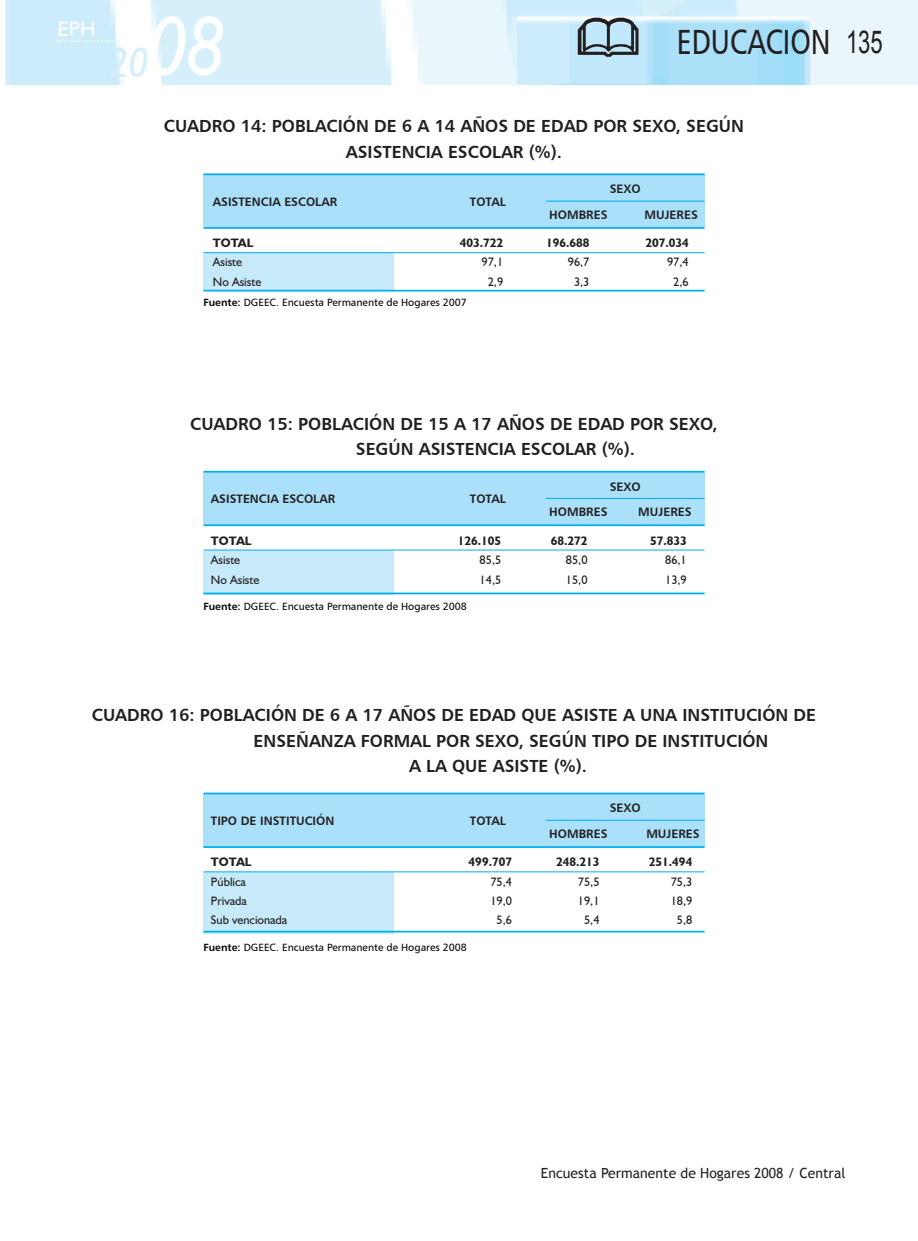
<style>
.page{position:relative;width:918px;height:1241px;background:#fff}
.page>*{position:absolute;margin:0;border:0;box-sizing:border-box;transform-origin:0 0}
.t1{font:italic 42px "Humanist 521 BT";color:#d4effb;scale:.9 1}
.t2{font:35px "Humanist 777 BT Roman B";color:#231f20;scale:.8 1}
.t3{font:31.5px "Arial";color:#231f20;scale:.7 1}
.t4{font:21px "Humanist 521 BT";color:#fff}
.t5{font:17.5px/25.2px "Humanist 777 BT Bold B";color:#231f20;text-align:center}
.t6{font:14px "Trebuchet MS";color:#231f20}
.t7{font:12.25px "Humanist 521 BT";color:#231f20}
.t8{font:12.25px "Humanist 777 BT Bold B";color:#231f20}
.t9{font:700 12.25px "Humanist 521 BT";color:#231f20}
.t10{font:10.5px "Humanist 777 BT Roman B";color:#040503}
.s1{font-size:84px;color:#fff}
.s2{font-family:"Humanist 777 BT Bold B"}
</style>
<div class="page">
<img style="left:5px;top:0;width:913px;height:84px">
<svg style="left:58px;top:40px;width:89px;height:2px"></svg>
<img style="left:575px;top:16px;width:65px;height:43px">
<div style="left:203px;top:253px;width:191px;height:38px;background:#c6eafa"></div>
<div style="left:203px;top:175px;width:501px;height:52px;background:#aae0f9"></div>
<hr style="left:203px;top:173px;width:501px;height:2px;background:#00aeef">
<hr style="left:203px;top:227px;width:501px;height:2px;background:#00aeef">
<hr style="left:203px;top:290px;width:501px;height:1px;background:#00aeef">
<hr style="left:546px;top:201px;width:158px;height:1px;background:#00aeef">
<hr style="left:203px;top:252px;width:501px;height:1px;background:#00aeef">
<div style="left:203px;top:550px;width:191px;height:44px;background:#c6eafa"></div>
<div style="left:203px;top:472px;width:501px;height:52px;background:#aae0f9"></div>
<hr style="left:203px;top:470px;width:501px;height:2px;background:#00aeef">
<hr style="left:203px;top:524px;width:501px;height:2px;background:#00aeef">
<hr style="left:203px;top:592px;width:501px;height:2px;background:#00aeef">
<hr style="left:546px;top:498px;width:158px;height:1px;background:#00aeef">
<hr style="left:203px;top:549px;width:501px;height:1px;background:#00aeef">
<div style="left:203px;top:871px;width:191px;height:62px;background:#c6eafa"></div>
<div style="left:203px;top:793px;width:501px;height:53px;background:#aae0f9"></div>
<hr style="left:203px;top:792px;width:501px;height:2px;background:#00aeef">
<hr style="left:203px;top:846px;width:501px;height:1px;background:#00aeef">
<hr style="left:203px;top:930px;width:501px;height:2px;background:#00aeef">
<hr style="left:546px;top:819px;width:158px;height:1px;background:#00aeef">
<hr style="left:203px;top:871px;width:501px;height:1px;background:#00aeef">
<p class="t4" style="left:57px;top:16px;width:40px">EPH</p>
<h1 class="t1" style="left:110px;top:37px;width:129px">20<span class="s1">08</span></h1>
<h2 class="t2" style="left:677px;top:20px;width:194px">EDUCACION</h2>
<p class="t5" style="left:164px;top:113px;width:582px">CUADRO 14: POBLACIÓN DE 6 A 14 AÑOS DE EDAD POR SEXO, SEGÚN<br>ASISTENCIA ESCOLAR (%).</p>
<p class="t8" style="left:213px;top:193px;width:126px">ASISTENCIA ESCOLAR</p>
<p class="t8" style="left:610px;top:181px;width:32px">SEXO</p>
<p class="t8" style="left:470px;top:193px;width:38px">TOTAL</p>
<p class="t8" style="left:549px;top:207px;width:60px">HOMBRES</p>
<p class="t8" style="left:644px;top:207px;width:55px">MUJERES</p>
<p class="t9" style="left:213px;top:235px;width:42px">TOTAL</p>
<p class="t9" style="left:460px;top:235px;width:45px">403.722</p>
<p class="t9" style="left:546px;top:235px;width:45px">196.688</p>
<p class="t9" style="left:645px;top:235px;width:45px">207.034</p>
<p class="t7" style="left:213px;top:255px;width:31px">Asiste</p>
<p class="t7" style="left:481px;top:255px;width:23px">97,1</p>
<p class="t7" style="left:568px;top:255px;width:23px">96,7</p>
<p class="t7" style="left:667px;top:255px;width:23px">97,4</p>
<p class="t7" style="left:213px;top:274px;width:50px">No Asiste</p>
<p class="t7" style="left:488px;top:274px;width:17px">2,9</p>
<p class="t7" style="left:574px;top:274px;width:17px">3,3</p>
<p class="t7" style="left:673px;top:274px;width:17px">2,6</p>
<p class="t10" style="left:204px;top:295px;width:265px"><span class="s2">Fuente:</span> DGEEC. Encuesta Permanente de Hogares 2007</p>
<h3 class="t3" style="left:846px;top:21px;width:54px">135</h3>
<p class="t5" style="left:356px;top:410px;width:363px;text-align:left;text-indent:-166px">CUADRO 15: POBLACIÓN DE 15 A 17 AÑOS DE EDAD POR SEXO,<br>SEGÚN ASISTENCIA ESCOLAR (%).</p>
<p class="t8" style="left:211px;top:491px;width:126px">ASISTENCIA ESCOLAR</p>
<p class="t8" style="left:610px;top:478px;width:32px">SEXO</p>
<p class="t8" style="left:470px;top:491px;width:38px">TOTAL</p>
<p class="t8" style="left:549px;top:504px;width:60px">HOMBRES</p>
<p class="t8" style="left:638px;top:504px;width:55px">MUJERES</p>
<p class="t9" style="left:211px;top:533px;width:42px">TOTAL</p>
<p class="t9" style="left:458px;top:533px;width:45px">126.105</p>
<p class="t9" style="left:551px;top:533px;width:38px">68.272</p>
<p class="t9" style="left:650px;top:533px;width:38px">57.833</p>
<p class="t7" style="left:211px;top:552px;width:31px">Asiste</p>
<p class="t7" style="left:479px;top:552px;width:23px">85,5</p>
<p class="t7" style="left:566px;top:552px;width:23px">85,0</p>
<p class="t7" style="left:665px;top:552px;width:23px">86,1</p>
<p class="t7" style="left:211px;top:572px;width:50px">No Asiste</p>
<p class="t7" style="left:479px;top:572px;width:23px">14,5</p>
<p class="t7" style="left:566px;top:572px;width:23px">15,0</p>
<p class="t7" style="left:665px;top:572px;width:23px">13,9</p>
<p class="t10" style="left:204px;top:600px;width:265px"><span class="s2">Fuente:</span> DGEEC. Encuesta Permanente de Hogares 2008</p>
<p class="t5" style="left:92px;top:702px;width:725px">CUADRO 16: POBLACIÓN DE 6 A 17 AÑOS DE EDAD QUE ASISTE A UNA INSTITUCIÓN DE</p>
<p class="t5" style="left:254px;top:727px;width:516px">ENSEÑANZA FORMAL POR SEXO, SEGÚN TIPO DE INSTITUCIÓN</p>
<p class="t5" style="left:409px;top:752px;width:179px">A LA QUE ASISTE (%).</p>
<p class="t8" style="left:211px;top:812px;width:125px">TIPO DE INSTITUCIÓN</p>
<p class="t8" style="left:610px;top:800px;width:32px">SEXO</p>
<p class="t8" style="left:470px;top:812px;width:38px">TOTAL</p>
<p class="t8" style="left:549px;top:826px;width:60px">HOMBRES</p>
<p class="t8" style="left:646px;top:826px;width:55px">MUJERES</p>
<p class="t9" style="left:211px;top:854px;width:42px">TOTAL</p>
<p class="t9" style="left:468px;top:854px;width:45px">499.707</p>
<p class="t9" style="left:556px;top:854px;width:45px">248.213</p>
<p class="t9" style="left:649px;top:854px;width:45px">251.494</p>
<p class="t7" style="left:211px;top:873px;width:36px">Pública</p>
<p class="t7" style="left:490px;top:873px;width:23px">75,4</p>
<p class="t7" style="left:578px;top:873px;width:23px">75,5</p>
<p class="t7" style="left:670px;top:873px;width:23px">75,3</p>
<p class="t7" style="left:211px;top:893px;width:37px">Privada</p>
<p class="t7" style="left:490px;top:893px;width:23px">19,0</p>
<p class="t7" style="left:578px;top:893px;width:23px">19,1</p>
<p class="t7" style="left:670px;top:893px;width:23px">18,9</p>
<p class="t7" style="left:211px;top:912px;width:78px">Sub vencionada</p>
<p class="t7" style="left:496px;top:912px;width:17px">5,6</p>
<p class="t7" style="left:584px;top:912px;width:17px">5,4</p>
<p class="t7" style="left:677px;top:912px;width:17px">5,8</p>
<p class="t10" style="left:204px;top:940px;width:265px"><span class="s2">Fuente:</span> DGEEC. Encuesta Permanente de Hogares 2008</p>
<p class="t6" style="left:541px;top:1164px;width:306px">Encuesta Permanente de Hogares 2008 / Central</p>
</div>
